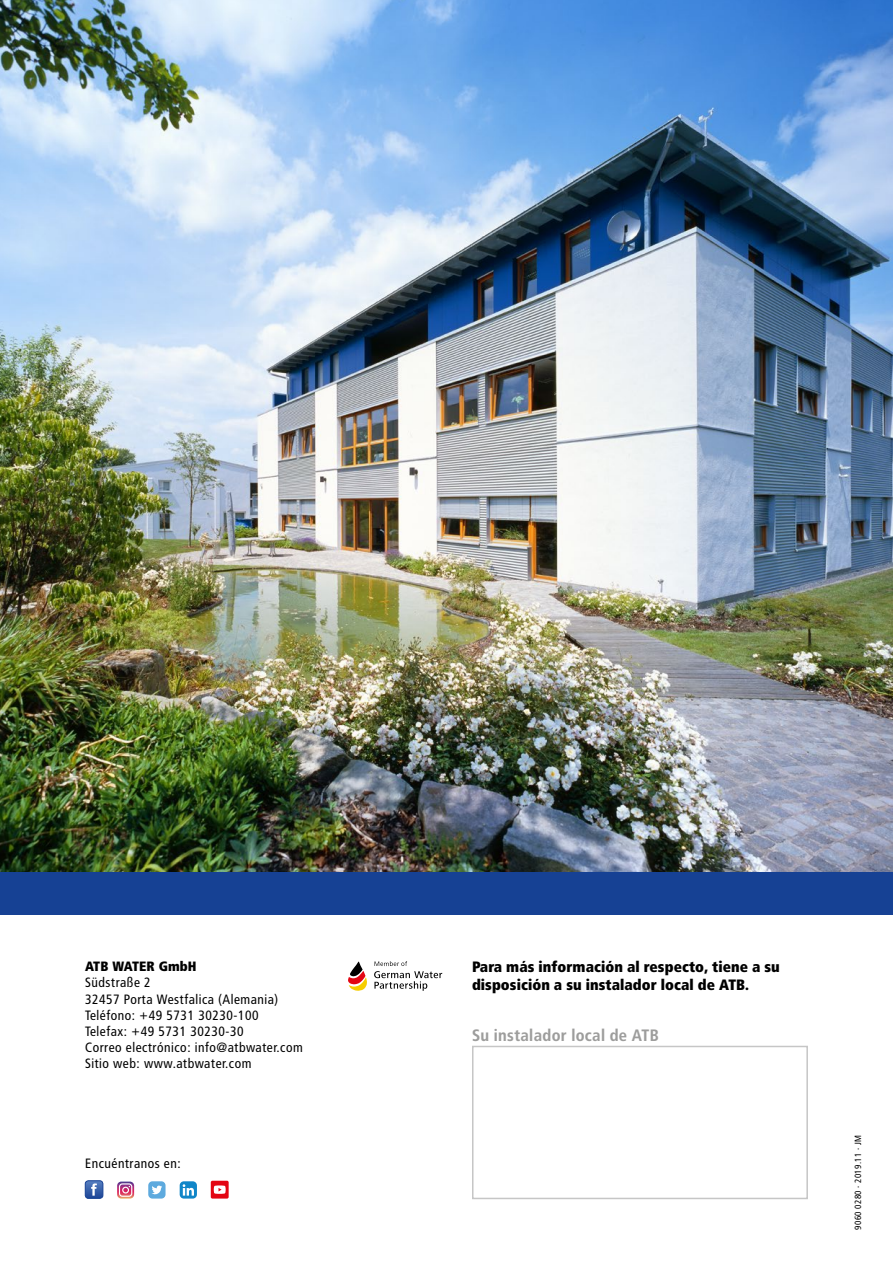
<style>
.page{position:relative;width:893px;height:1263px;background:#fff}
.page>*{position:absolute;margin:0;border:0;box-sizing:border-box;transform-origin:0 0}
.t1{font:16.5px "BVG Hfett";color:#9d9d9c}
.t2{font:15px/18px "BVG Fett";color:#000}
.Rückseite{font:13.5px "BVG Normal";color:#000}
.Fließtext{font:13.5px "BVG Normal";color:#000}
.Rückseite-2{font:13.5px "BVG Fett";color:#000}
.t3{font:9px "BVG Normal";color:#000}
</style>
<div class="page">
<div style="left:0;top:872px;width:893px;height:42px;background:#164194"></div>
<img style="left:0;top:0;width:893px;height:872px">
<div style="left:472px;top:1046px;width:336px;height:153px;background:#fff;border:2px solid #c6c6c6"></div>
<div style="left:85px;top:1180px;width:18px;height:18px;border:1px solid #164194;border-radius:3px"></div>
<svg style="left:85px;top:1181px;width:18px;height:17px"></svg>
<div style="left:148px;top:1181px;width:18px;height:17px;background:#5eaade;border-radius:4px"></div>
<svg style="left:152px;top:1185px;width:10px;height:10px"></svg>
<svg style="left:180px;top:1181px;width:17px;height:17px"></svg>
<svg style="left:183px;top:1184px;width:11px;height:11px"></svg>
<svg style="left:117px;top:1181px;width:17px;height:17px"></svg>
<div style="left:211px;top:1181px;width:18px;height:17px;background:#e30613;border-radius:2px"></div>
<svg style="left:214px;top:1185px;width:12px;height:9px"></svg>
<svg style="left:374px;top:961px;width:68px;height:30px"></svg>
<svg style="left:348px;top:961px;width:19px;height:30px"></svg>
<p class="Rückseite-2" style="left:85px;top:958px;width:113px">ATB WATER GmbH</p>
<p class="Rückseite" style="left:85px;top:975px;width:68px">Südstraße 2</p>
<p class="Rückseite" style="left:85px;top:991px;width:195px">32457 Porta Westfalica (Alemania)</p>
<p class="Rückseite" style="left:85px;top:1007px;width:176px">Teléfono: +49 5731 30230-100</p>
<p class="Rückseite" style="left:85px;top:1023px;width:160px">Telefax: +49 5731 30230-30</p>
<p class="Rückseite" style="left:85px;top:1040px;width:220px">Correo electrónico: info@atbwater.com</p>
<p class="Rückseite" style="left:85px;top:1056px;width:168px">Sitio web: www.atbwater.com</p>
<p class="Fließtext" style="left:85px;top:1155px;width:98px">Encuéntranos en:</p>
<p class="t2" style="left:472px;top:958px;width:309px">Para más información al respecto, tiene a su disposición a su instalador local de ATB.</p>
<p class="t1" style="left:472px;top:1026px;width:189px">Su instalador local de ATB</p>
<p class="t3" style="left:853px;top:1229px;width:96px;rotate:-90deg">9060 0280 · 2019.11 · JM</p>
</div>
